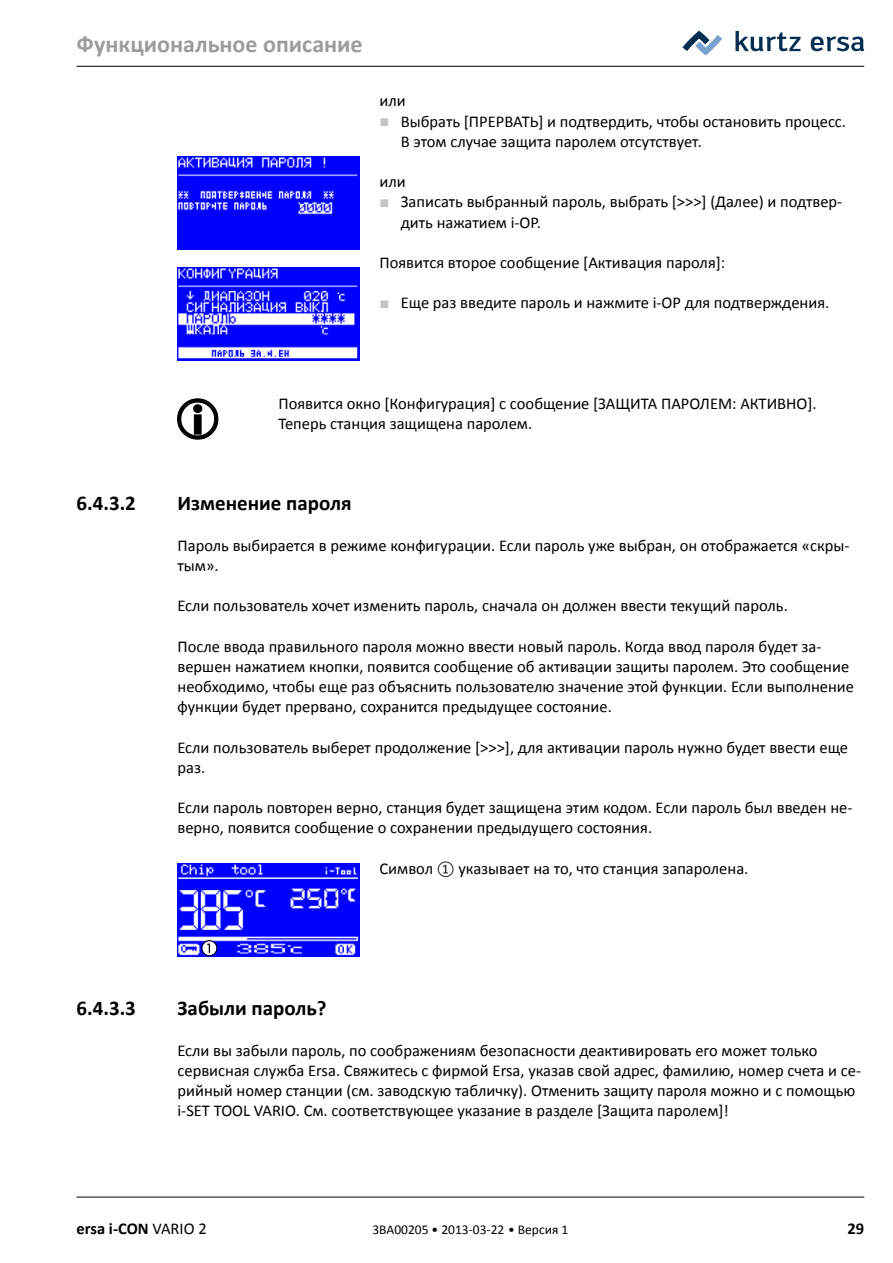
<style>
.page{position:relative;width:893px;height:1263px;background:#fff}
.page>*{position:absolute;margin:0;border:0;box-sizing:border-box;transform-origin:0 0}
.t1{font:700 24px "Calibri";color:#9b9c9e}
.t2{font:700 21px "Calibri";color:#000}
.t3{font:16.5px/20.2px "Calibri";color:#000}
.t4{font:700 16.5px "Calibri";color:#000}
.t5{font:13.5px "Calibri";color:#000}
.s1{font-family:"Arial";color:#c5c5c7}
.s2{font-size:13.5px}
.s3{font-weight:400}
</style>
<div class="page">
<svg style="left:735px;top:31px;width:65px;height:20px"></svg>
<svg style="left:811px;top:36px;width:53px;height:15px"></svg>
<svg style="left:682px;top:31px;width:40px;height:25px"></svg>
<hr style="left:77px;top:66px;width:787px;height:1px;background:#000">
<hr style="left:77px;top:1197px;width:787px;height:1px;background:#000">
<img style="left:178px;top:156px;width:181px;height:93px">
<img style="left:178px;top:268px;width:181px;height:93px">
<svg style="left:177px;top:399px;width:41px;height:40px"></svg>
<img style="left:178px;top:863px;width:181px;height:93px">
<svg style="left:201px;top:940px;width:16px;height:16px"></svg>
<h1 class="t1" style="left:77px;top:29px;width:288px">Функциональное описание</h1>
<p class="t3" style="left:379px;top:91px;width:28px">или</p>
<p class="t3" style="left:401px;top:111px;width:447px;text-indent:-21px"><span class="s1">■</span> Выбрать [ПРЕРВАТЬ] и подтвердить, чтобы остановить процесс.<br>В этом случае защита паролем отсутствует.</p>
<p class="t3" style="left:379px;top:172px;width:28px">или</p>
<p class="t3" style="left:401px;top:192px;width:443px;text-indent:-21px"><span class="s1">■</span> Записать выбранный пароль, выбрать [&gt;&gt;&gt;] (Далее) и подтвер&shy;дить нажатием i‑OP.</p>
<p class="t3" style="left:379px;top:252px;width:347px">Появится второе сообщение [Активация пароля]:</p>
<p class="t3" style="left:379px;top:293px;width:451px"><span class="s1">■</span> Еще раз введите пароль и нажмите i‑OP для подтверждения.</p>
<p class="t3" style="left:278px;top:394px;width:540px">Появится окно [Конфигурация] с сообщение [ЗАЩИТА ПАРОЛЕМ: АКТИВНО].<br>Теперь станция защищена паролем.</p>
<p class="t2" style="left:77px;top:490px;width:61px">6.4.3.2</p>
<p class="t2" style="left:178px;top:490px;width:175px">Изменение пароля</p>
<p class="t3" style="left:178px;top:535px;width:673px">Пароль выбирается в режиме конфигурации. Если пароль уже выбран, он отображается «скры&shy;тым».</p>
<p class="t3" style="left:178px;top:596px;width:612px">Если пользователь хочет изменить пароль, сначала он должен ввести текущий пароль.</p>
<p class="t3" style="left:178px;top:636px;width:678px">После ввода правильного пароля можно ввести новый пароль. Когда ввод пароля будет за&shy;вершен нажатием кнопки, появится сообщение об активации защиты паролем. Это сообщение необходимо, чтобы еще раз объяснить пользователю значение этой функции. Если выполнение функции будет прервано, сохранится предыдущее состояние.</p>
<p class="t3" style="left:178px;top:737px;width:672px">Если пользователь выберет продолжение [&gt;&gt;&gt;], для активации пароль нужно будет ввести еще раз.</p>
<p class="t3" style="left:178px;top:798px;width:676px">Если пароль повторен верно, станция будет защищена этим кодом. Если пароль был введен не&shy;верно, появится сообщение о сохранении предыдущего состояния.</p>
<p class="t3" style="left:379px;top:858px;width:370px">Символ <span class="s2">①</span> указывает на то, что станция запаролена.</p>
<p class="t2" style="left:77px;top:995px;width:61px">6.4.3.3</p>
<p class="t2" style="left:178px;top:995px;width:151px">Забыли пароль?</p>
<p class="t3" style="left:178px;top:1040px;width:685px">Если вы забыли пароль, по соображениям безопасности деактивировать его может только сервисная служба Ersa. Свяжитесь с фирмой Ersa, указав свой адрес, фамилию, номер счета и се&shy;рийный номер станции (см. заводскую табличку). Отменить защиту пароля можно и с помощью i‑SET TOOL VARIO. См. соответствующее указание в разделе [Защита паролем]!</p>
<p class="t4" style="left:77px;top:1217px;width:132px">ersa i-CON <span class="s3">VARIO 2</span></p>
<p class="t5" style="left:372px;top:1220px;width:197px">3BA00205 • 2013-03-22 • Версия 1</p>
<p class="t4" style="left:847px;top:1217px;width:18px">29</p>
</div>
